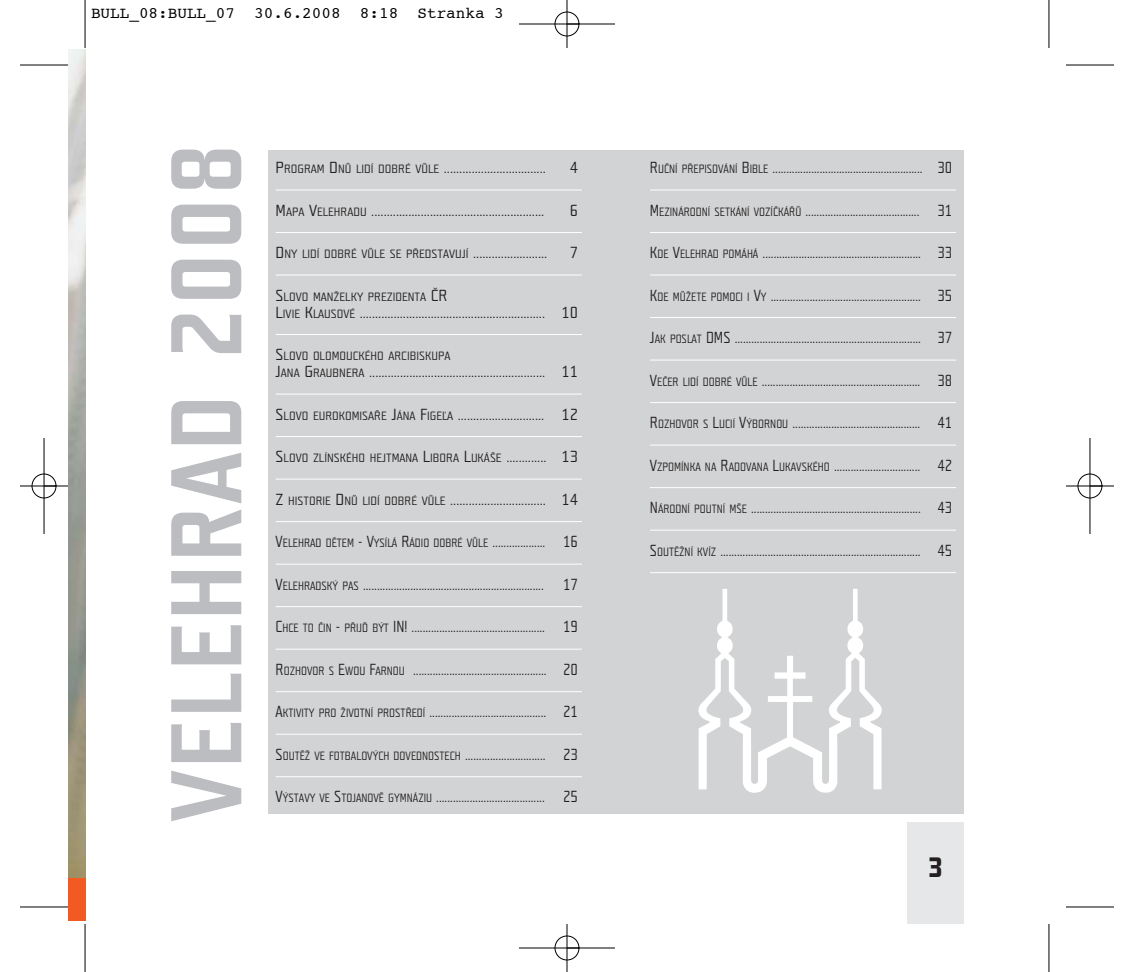
<style>
.page{position:relative;width:1134px;height:972px;background:#fff}
.page>*{position:absolute;margin:0;border:0;box-sizing:border-box;transform-origin:0 0}
.t1{font:100px "Teuton Fett CE";letter-spacing:.025em;color:#bbbdc0}
.t2{font:700 28px "Teuton Normal CE";color:#231f20}
.t3{font:16px "Teuton Mager CE";color:#231f20;scale:.9 1}
.t4{font:16px "Teuton Mager CE";color:#231f20}
.t5{font:16px "Courier";color:#000}
.t6{font:12px "Teuton Mager CE";color:#231f20}
.t7{font:12px "Teuton Mager CE";color:#231f20;scale:.9 1}
.s1{font-size:12px}
.s2{font-size:16px}
</style>
<div class="page">
<img style="left:68px;top:49px;width:17px;height:829px">
<div style="left:68px;top:878px;width:17px;height:43px;background:#f15a22"></div>
<div style="left:268px;top:150px;width:696px;height:663px;background:#d1d3d4"></div>
<hr style="left:276px;top:189px;width:306px;height:1px;background:#fff">
<hr style="left:276px;top:232px;width:306px;height:1px;background:#fff">
<hr style="left:276px;top:275px;width:306px;height:1px;background:#fff">
<hr style="left:276px;top:334px;width:306px;height:1px;background:#fff">
<hr style="left:276px;top:394px;width:306px;height:1px;background:#fff">
<hr style="left:276px;top:436px;width:306px;height:1px;background:#fff">
<hr style="left:276px;top:479px;width:306px;height:1px;background:#fff">
<hr style="left:276px;top:521px;width:306px;height:1px;background:#fff">
<hr style="left:276px;top:564px;width:306px;height:1px;background:#fff">
<hr style="left:276px;top:606px;width:306px;height:1px;background:#fff">
<hr style="left:276px;top:649px;width:306px;height:1px;background:#fff">
<hr style="left:276px;top:691px;width:306px;height:1px;background:#fff">
<hr style="left:276px;top:734px;width:306px;height:1px;background:#fff">
<hr style="left:276px;top:776px;width:306px;height:1px;background:#fff">
<hr style="left:650px;top:189px;width:306px;height:1px;background:#fff">
<hr style="left:650px;top:232px;width:306px;height:1px;background:#fff">
<hr style="left:650px;top:275px;width:306px;height:1px;background:#fff">
<hr style="left:650px;top:317px;width:306px;height:1px;background:#fff">
<hr style="left:650px;top:360px;width:306px;height:1px;background:#fff">
<hr style="left:650px;top:402px;width:306px;height:1px;background:#fff">
<hr style="left:650px;top:445px;width:306px;height:1px;background:#fff">
<hr style="left:650px;top:487px;width:306px;height:1px;background:#fff">
<hr style="left:650px;top:530px;width:306px;height:1px;background:#fff">
<hr style="left:650px;top:572px;width:306px;height:1px;background:#fff">
<svg style="left:698px;top:589px;width:184px;height:204px"></svg>
<div style="left:907px;top:822px;width:57px;height:102px;background:#e6e7e8"></div>
<hr style="left:85px;top:0;width:1px;height:48px;background:#000">
<hr style="left:20px;top:65px;width:48px;height:1px;background:#000">
<hr style="left:1048px;top:0;width:1px;height:48px;background:#000">
<hr style="left:1066px;top:65px;width:48px;height:1px;background:#000">
<hr style="left:85px;top:924px;width:1px;height:48px;background:#000">
<hr style="left:20px;top:907px;width:48px;height:1px;background:#000">
<hr style="left:1048px;top:924px;width:1px;height:48px;background:#000">
<hr style="left:1066px;top:907px;width:48px;height:1px;background:#000">
<div style="left:554px;top:11px;width:25px;height:25px;border:1px solid #fff;border-radius:50%"></div>
<div style="left:554px;top:935px;width:25px;height:25px;border:1px solid #fff;border-radius:50%"></div>
<div style="left:32px;top:473px;width:25px;height:25px;border:1px solid #fff;border-radius:50%"></div>
<div style="left:1077px;top:473px;width:25px;height:25px;border:1px solid #fff;border-radius:50%"></div>
<hr style="left:519px;top:24px;width:96px;height:1px;background:#000">
<hr style="left:519px;top:948px;width:96px;height:1px;background:#000">
<hr style="left:44px;top:438px;width:1px;height:96px;background:#000">
<hr style="left:1089px;top:438px;width:1px;height:96px;background:#000">
<hr style="left:567px;top:0;width:1px;height:48px;background:#000">
<hr style="left:567px;top:924px;width:1px;height:48px;background:#000">
<hr style="left:20px;top:486px;width:48px;height:1px;background:#000">
<hr style="left:1066px;top:486px;width:48px;height:1px;background:#000">
<div style="left:555px;top:12px;width:24px;height:24px;border:1px solid #000;border-radius:50%"></div>
<div style="left:555px;top:936px;width:24px;height:24px;border:1px solid #000;border-radius:50%"></div>
<div style="left:32px;top:474px;width:24px;height:24px;border:1px solid #000;border-radius:50%"></div>
<div style="left:1078px;top:474px;width:24px;height:24px;border:1px solid #000;border-radius:50%"></div>
<p class="t5" style="left:91px;top:6px;width:414px">BULL_08:BULL_07 30.6.2008 8:18 Stránka 3</p>
<h1 class="t1" style="left:171px;top:821px;width:679px;rotate:-90deg">VELEHRAD 2008</h1>
<p class="t4" style="left:276px;top:162px;width:272px">P<span class="s1">ROGRAM</span> D<span class="s1">NŮ LIDÍ DOBRÉ VŮLE</span> .................................</p>
<p class="t4" style="left:570px;top:162px;width:10px">4</p>
<p class="t4" style="left:276px;top:205px;width:270px">M<span class="s1">APA</span> V<span class="s1">ELEHRADU</span> ........................................................</p>
<p class="t4" style="left:570px;top:205px;width:10px">6</p>
<p class="t6" style="left:276px;top:250px;width:273px"><span class="s2">D</span>NY LIDÍ DOBRÉ VŮLE SE PŘEDSTAVUJÍ <span class="s2">........................</span></p>
<p class="t4" style="left:570px;top:247px;width:10px">7</p>
<p class="t6" style="left:276px;top:292px;width:173px"><span class="s2">S</span>LOVO MANŽELKY PREZIDENTA <span class="s2">ČR</span></p>
<p class="t4" style="left:276px;top:307px;width:304px">L<span class="s1">IVIE</span> K<span class="s1">LAUSOVÉ</span> ............................................................ 10</p>
<p class="t6" style="left:276px;top:352px;width:176px"><span class="s2">S</span>LOVO OLOMOUCKÉHO ARCIBISKUPA</p>
<p class="t4" style="left:276px;top:366px;width:304px">J<span class="s1">ANA</span> G<span class="s1">RAUBNERA</span> ......................................................... 11</p>
<p class="t4" style="left:276px;top:409px;width:304px">S<span class="s1">LOVO EUROKOMISAŘE</span> J<span class="s1">ÁNA</span> F<span class="s1">IGEĽA</span> ............................ 12</p>
<p class="t6" style="left:276px;top:454px;width:304px"><span class="s2">S</span>LOVO ZLÍNSKÉHO HEJTMANA <span class="s2">L</span>IBORA <span class="s2">L</span>UKÁŠE <span class="s2">............. 13</span></p>
<p class="t4" style="left:276px;top:494px;width:304px">Z <span class="s1">HISTORIE</span> D<span class="s1">NŮ LIDÍ DOBRÉ VŮLE</span> ............................... 14</p>
<p class="t7" style="left:276px;top:539px;width:337px"><span class="s2">V</span>ELEHRAD DĚTEM <span class="s2">- V</span>YSÍLÁ <span class="s2">R</span>ÁDIO DOBRÉ VŮLE <span class="s2">................... 16</span></p>
<p class="t3" style="left:276px;top:579px;width:337px">V<span class="s1">ELEHRADSKÝ PAS</span> ................................................................. 17</p>
<p class="t3" style="left:276px;top:621px;width:337px">C<span class="s1">HCE TO ČIN</span> - <span class="s1">PŘIJĎ BÝT</span> IN! ................................................ 19</p>
<p class="t3" style="left:276px;top:664px;width:337px">R<span class="s1">OZHOVOR S</span> E<span class="s1">WOU</span> F<span class="s1">ARNOU</span> ................................................ 20</p>
<p class="t3" style="left:276px;top:706px;width:337px">A<span class="s1">KTIVITY PRO ŽIVOTNÍ PROSTŘEDÍ</span> .......................................... 21</p>
<p class="t3" style="left:276px;top:749px;width:337px">S<span class="s1">OUTĚŽ VE FOTBALOVÝCH DOVEDNOSTECH</span> ............................. 23</p>
<p class="t3" style="left:276px;top:791px;width:337px">V<span class="s1">ÝSTAVY VE</span> S<span class="s1">TOJANOVĚ GYMNÁZIU</span> ....................................... 25</p>
<p class="t3" style="left:650px;top:162px;width:337px">R<span class="s1">UČNÍ PŘEPISOVÁNÍ</span> B<span class="s1">IBLE</span> ...................................................... 30</p>
<p class="t3" style="left:650px;top:205px;width:337px">M<span class="s1">EZINÁRODNÍ SETKÁNÍ VOZÍČKÁŘŮ</span> ......................................... 31</p>
<p class="t3" style="left:650px;top:247px;width:337px">K<span class="s1">DE</span> V<span class="s1">ELEHRAD POMÁHÁ</span> ......................................................... 33</p>
<p class="t3" style="left:650px;top:290px;width:337px">K<span class="s1">DE MŮŽETE POMOCI I</span> V<span class="s1">Y</span> ...................................................... 35</p>
<p class="t3" style="left:650px;top:332px;width:337px">J<span class="s1">AK POSLAT</span> DMS ................................................................... 37</p>
<p class="t3" style="left:650px;top:375px;width:337px">V<span class="s1">EČER LIDÍ DOBRÉ VŮLE</span> ......................................................... 38</p>
<p class="t3" style="left:650px;top:417px;width:337px">R<span class="s1">OZHOVOR S</span> L<span class="s1">UCIÍ</span> V<span class="s1">ÝBORNOU</span> .............................................. 41</p>
<p class="t3" style="left:650px;top:460px;width:337px">V<span class="s1">ZPOMÍNKA NA</span> R<span class="s1">ADOVANA</span> L<span class="s1">UKAVSKÉHO</span> ............................... 42</p>
<p class="t3" style="left:650px;top:502px;width:337px">N<span class="s1">ÁRODNÍ POUTNÍ MŠE</span> ............................................................. 43</p>
<p class="t3" style="left:650px;top:545px;width:337px">S<span class="s1">OUTĚŽNÍ KVÍZ</span> ........................................................................ 45</p>
<h2 class="t2" style="left:928px;top:857px;width:16px">3</h2>
</div>
